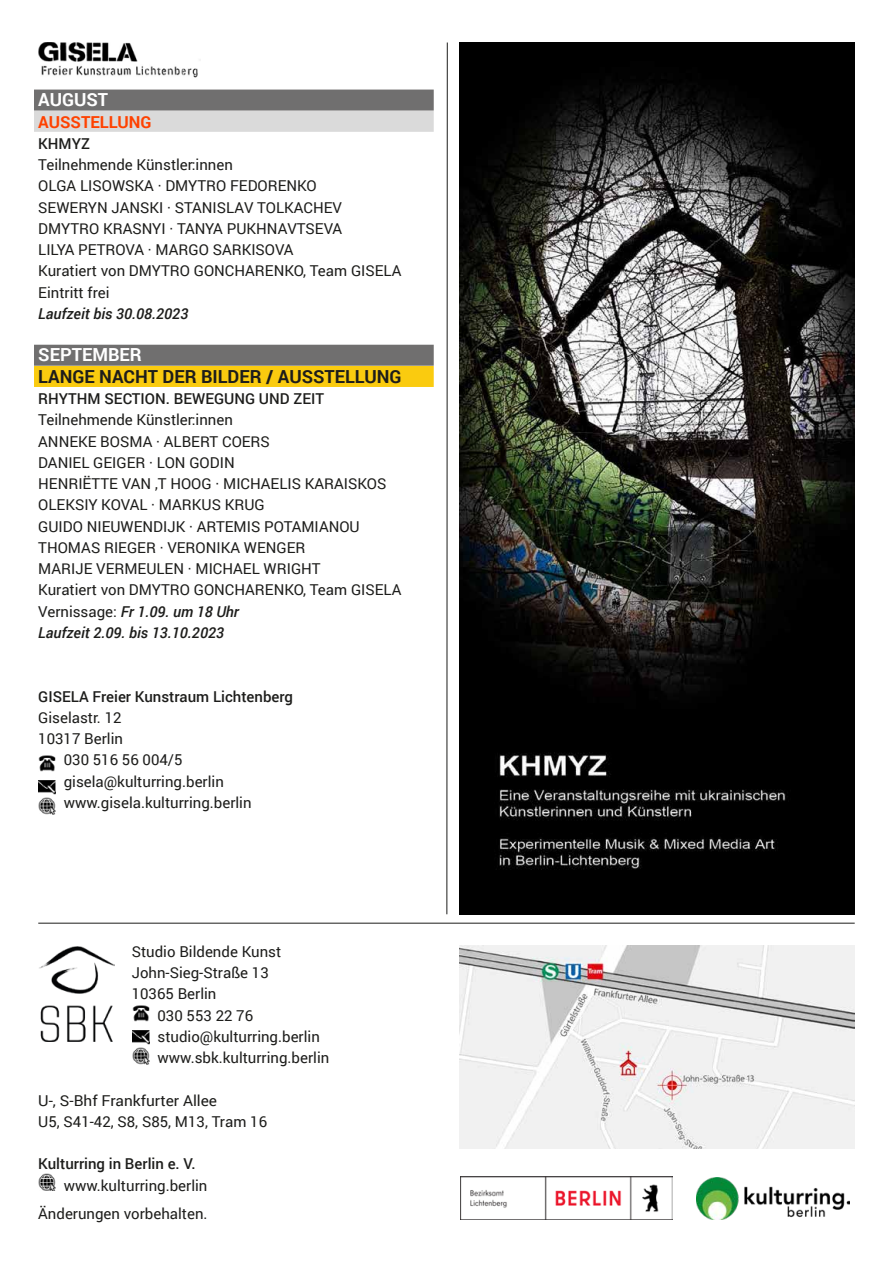
<style>
.page{position:relative;width:893px;height:1263px;background:#fff}
.page>*{position:absolute;margin:0;border:0;box-sizing:border-box;transform-origin:0 0}
.t1{font:700 18px "Roboto";color:#1d1d1b}
.t2{font:700 18px "Roboto";color:#fff}
.t3{font:700 16.5px "Roboto";color:#ff4100}
.t4{font:15px/21.3px "Roboto";color:#1d1d1b}
.t5{font:500 15px "Roboto";color:#1d1d1b}
.t6{font:italic 500 15px "Roboto";color:#1d1d1b}
.s1{font-weight:500;font-style:italic}
</style>
<div class="page">
<img style="left:38px;top:1174px;width:17px;height:17px">
<img style="left:460px;top:1177px;width:213px;height:42px">
<img style="left:696px;top:1177px;width:153px;height:42px">
<img style="left:459px;top:945px;width:396px;height:203px">
<img style="left:132px;top:1047px;width:17px;height:17px">
<img style="left:132px;top:1030px;width:17px;height:14px">
<img style="left:132px;top:1005px;width:17px;height:16px">
<img style="left:39px;top:946px;width:76px;height:95px">
<hr style="left:38px;top:923px;width:817px;height:1px;background:#1d1d1b">
<hr style="left:446px;top:43px;width:2px;height:871px;background:#1d1d1b">
<div style="left:34px;top:111px;width:400px;height:21px;background:#dadada"></div>
<div style="left:34px;top:345px;width:400px;height:21px;background:#706f6f"></div>
<div style="left:34px;top:366px;width:400px;height:21px;background:#facb0f"></div>
<div style="left:34px;top:90px;width:400px;height:21px;background:#706f6f"></div>
<img style="left:459px;top:43px;width:396px;height:871px">
<img style="left:38px;top:43px;width:160px;height:35px">
<img style="left:38px;top:797px;width:17px;height:17px">
<img style="left:38px;top:780px;width:17px;height:14px">
<img style="left:38px;top:755px;width:17px;height:16px">
<p class="t2" style="left:38px;top:87px;width:71px">AUGUST</p>
<p class="t3" style="left:38px;top:110px;width:115px">AUSSTELLUNG</p>
<p class="t5" style="left:38px;top:133px;width:53px">KHMYZ</p>
<p class="t4" style="left:38px;top:154px;width:365px">Teilnehmende Künstler:innen<br>OLGA LISOWSKA · DMYTRO FEDORENKO<br>SEWERYN JANSKI · STANISLAV TOLKACHEV DMYTRO KRASNYI · TANYA PUKHNAVTSEVA<br>LILYA PETROVA · MARGO SARKISOVA<br>Kuratiert von DMYTRO GONCHARENKO, Team GISELA Eintritt frei</p>
<p class="t6" style="left:38px;top:303px;width:152px">Laufzeit bis 30.08.2023</p>
<p class="t2" style="left:38px;top:342px;width:105px">SEPTEMBER</p>
<p class="t1" style="left:38px;top:364px;width:365px">LANGE NACHT DER BILDER / AUSSTELLUNG</p>
<p class="t5" style="left:38px;top:388px;width:287px">RHYTHM SECTION. BEWEGUNG UND ZEIT</p>
<p class="t4" style="left:38px;top:409px;width:365px">Teilnehmende Künstler:innen<br>ANNEKE BOSMA · ALBERT COERS<br>DANIEL GEIGER · LON GODIN<br>HENRIËTTE VAN ‚T HOOG · MICHAELIS KARAISKOS OLEKSIY KOVAL · MARKUS KRUG<br>GUIDO NIEUWENDIJK · ARTEMIS POTAMIANOU THOMAS RIEGER · VERONIKA WENGER<br>MARIJE VERMEULEN · MICHAEL WRIGHT<br>Kuratiert von DMYTRO GONCHARENKO, Team GISELA Vernissage: <span class="s1">Fr 1.09. um 18 Uhr<br>Laufzeit 2.09. bis 13.10.2023</span></p>
<p class="t5" style="left:38px;top:686px;width:256px">GISELA Freier Kunstraum Lichtenberg</p>
<p class="t4" style="left:38px;top:706px;width:85px">Giselastr. 12</p>
<p class="t4" style="left:38px;top:728px;width:86px">10317 Berlin</p>
<p class="t4" style="left:64px;top:749px;width:120px">030 516 56 004/5</p>
<p class="t4" style="left:64px;top:770px;width:162px">gisela@kulturring.berlin</p>
<p class="t4" style="left:64px;top:791px;width:189px">www.gisela.kulturring.berlin</p>
<p class="t4" style="left:132px;top:940px;width:151px">Studio Bildende Kunst</p>
<p class="t4" style="left:132px;top:961px;width:139px">John-Sieg-Straße 13</p>
<p class="t4" style="left:132px;top:983px;width:86px">10365 Berlin</p>
<p class="t4" style="left:158px;top:1004px;width:97px">030 553 22 76</p>
<p class="t4" style="left:158px;top:1025px;width:164px">studio@kulturring.berlin</p>
<p class="t4" style="left:158px;top:1046px;width:173px">www.sbk.kulturring.berlin</p>
<p class="t4" style="left:38px;top:1089px;width:230px">U-, S-Bhf Frankfurter Allee<br>U5, S41-42, S8, S85, M13, Tram 16</p>
<p class="t5" style="left:38px;top:1153px;width:159px">Kulturring in Berlin e. V.</p>
<p class="t4" style="left:38px;top:1170px;width:171px;line-height:28.5px;text-align:right">www.kulturring.berlin<br>Änderungen vorbehalten.</p>
</div>
